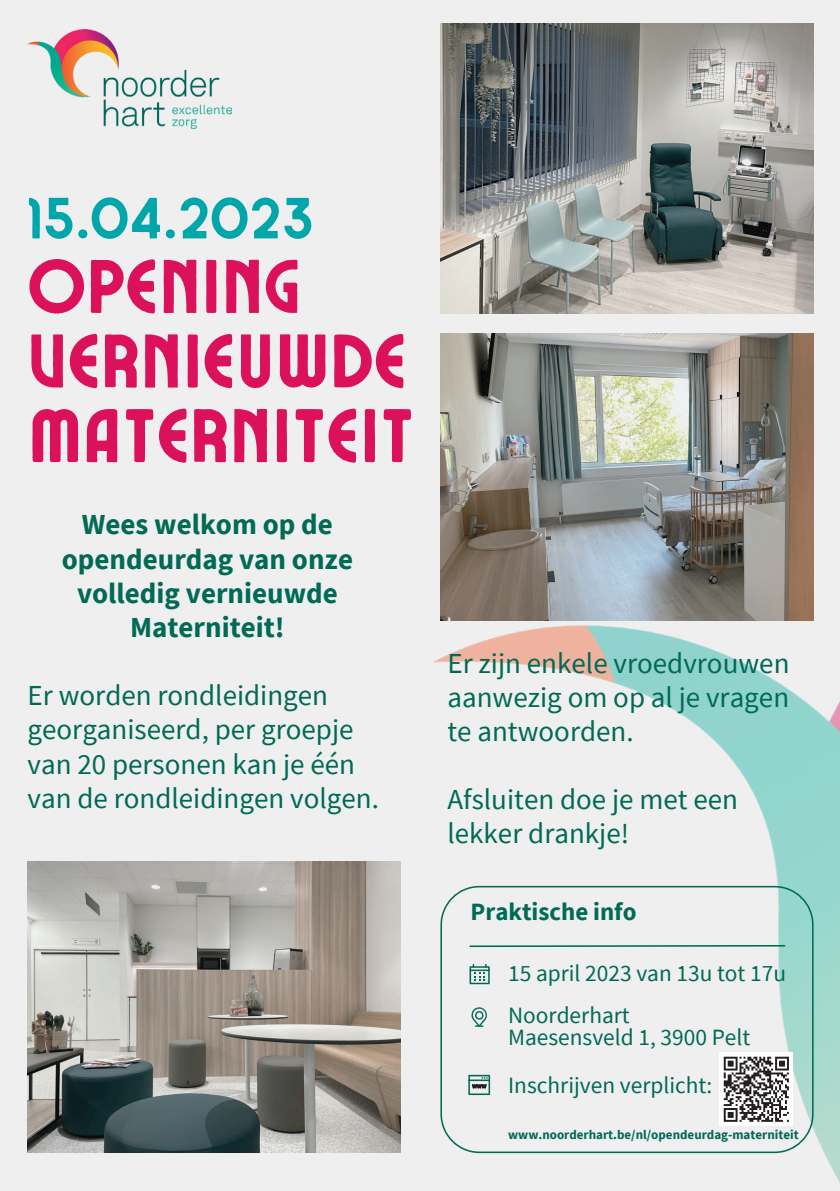
<style>
.page{position:relative;width:840px;height:1191px;background:#fff}
.page>*{position:absolute;margin:0;border:0;box-sizing:border-box;transform-origin:0 0}
.t1{font:75.8px/74.6px "Ayr Lucidity Condensed";color:#db125b}
.t2{font:58px "Ayr Lucidity Condensed";color:#00a6aa}
.t3{font:29px/34.2px "Source Sans Pro";color:#006a55}
.t4{font:700 29px/34.2px "Source Sans Pro";color:#006a55;text-align:center}
.t5{font:700 24.8px "Source Sans Pro";color:#006a55}
.t6{font:23.4px/42.8px "Source Sans Pro";color:#006a55}
.t7{font:700 13px "Source Sans Pro";color:#006a55}
</style>
<div class="page">
<div style="left:0;top:0;width:839px;height:1191px;background:#efeff0"></div>
<img style="left:337px;top:625px;width:502px;height:556px">
<img style="left:440px;top:333px;width:373px;height:288px">
<img style="left:440px;top:23px;width:373px;height:291px">
<svg style="left:440px;top:886px;width:373px;height:267px"></svg>
<hr style="left:469px;top:945px;width:315px;height:2px;background:#006a55">
<img style="left:28px;top:29px;width:203px;height:99px">
<img style="left:28px;top:861px;width:372px;height:291px">
<svg style="left:469px;top:964px;width:20px;height:20px"></svg>
<svg style="left:471px;top:1007px;width:15px;height:19px"></svg>
<svg style="left:468px;top:1074px;width:22px;height:21px"></svg>
<div style="left:719px;top:1052px;width:73px;height:73px;background:#fff"></div>
<svg style="left:723px;top:1056px;width:66px;height:66px"></svg>
<p class="t2" style="left:28px;top:181px;width:288px">15.04.2023</p>
<p class="t1" style="left:28px;top:247px;width:388px">OPENING<br>VERNIEUWDE<br>MATERNITEIT</p>
<p class="t4" style="left:62px;top:507px;width:292px">Wees welkom op de opendeurdag van onze volledig vernieuwde<br>Materniteit!</p>
<p class="t3" style="left:28px;top:678px;width:353px">Er worden rondleidingen georganiseerd, per groepje van 20 personen kan je één van de rondleidingen volgen.</p>
<p class="t3" style="left:447px;top:645px;width:343px;text-align:justify">Er zijn enkele vroedvrouwen aanwezig om op al je vragen te antwoorden.</p>
<p class="t3" style="left:447px;top:782px;width:292px">Afsluiten doe je met een lekker drankje!</p>
<p class="t5" style="left:470px;top:895px;width:167px">Praktische info</p>
<p class="t6" style="left:508px;top:951px;width:279px">15 april 2023 van 13u tot 17u<br>Noorderhart</p>
<p class="t6" style="left:508px;top:1015px;width:243px">Maesensveld 1, 3900 Pelt</p>
<p class="t6" style="left:508px;top:1063px;width:205px">Inschrijven verplicht:</p>
<p class="t7" style="left:508px;top:1126px;width:292px">www.noorderhart.be/nl/opendeurdag-materniteit</p>
</div>
